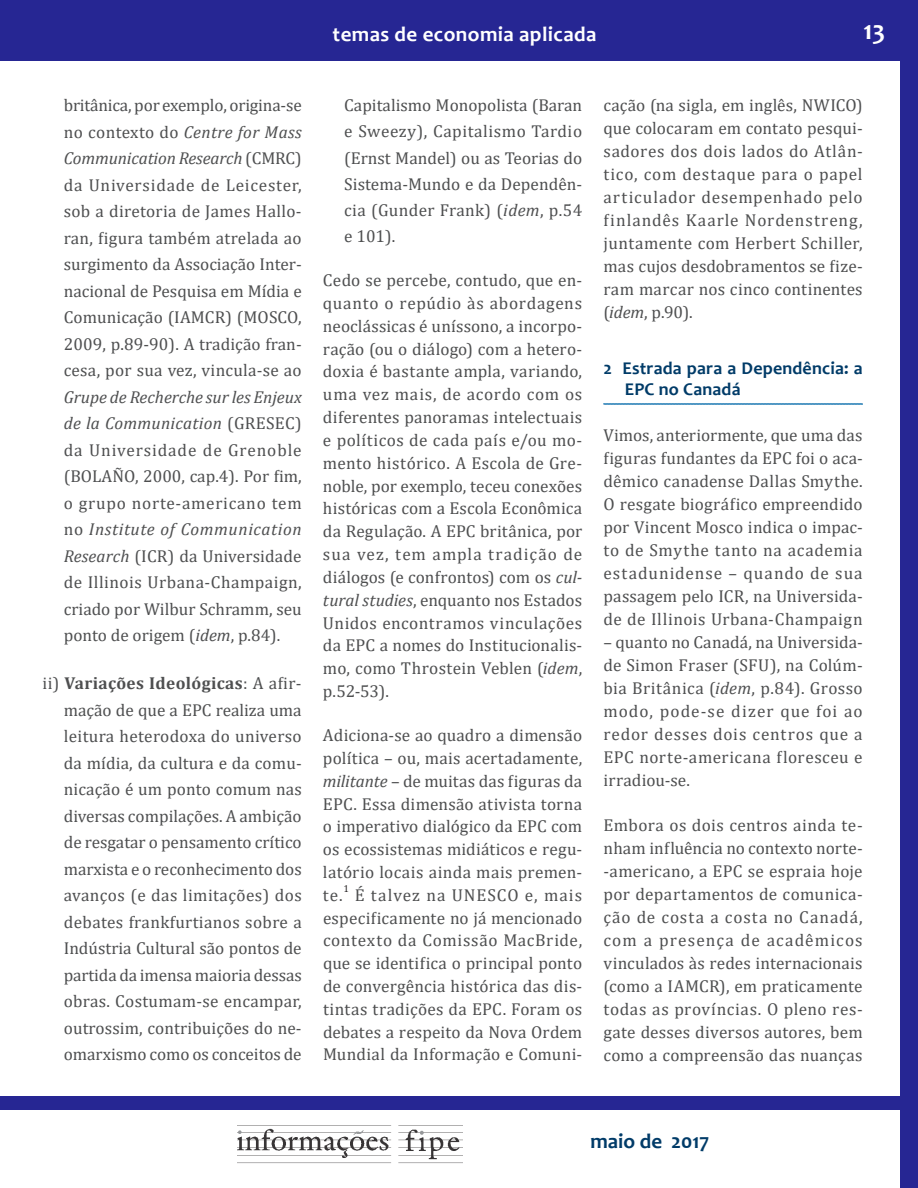
<style>
.page{position:relative;width:918px;height:1188px;background:#fff}
.page>*{position:absolute;margin:0;border:0;box-sizing:border-box;transform-origin:0 0}
.t1{font:700 27px "Candara";color:#fff}
.t2{font:700 21px "Candara";letter-spacing:.02em;color:#fff}
.t3{font:700 21px "Candara";color:#003b68}
.t4{font:700 18px/21.5px "Candara";letter-spacing:.01em;color:#003b68}
.t5{font:17.25px/26.5px "Cambria";letter-spacing:.005em;color:#4e4f50;text-align:justify}
.t6{font:10.05px "Cambria";color:#231f20}
.s1{font-style:italic}
.s2{font-weight:700}
</style>
<div class="page">
<div style="left:900px;top:0;width:18px;height:1188px;background:#262693"></div>
<div style="left:0;top:0;width:918px;height:61px;background:#262693"></div>
<img style="left:238px;top:1128px;width:225px;height:36px">
<div style="left:0;top:1097px;width:918px;height:13px;background:#262693"></div>
<svg style="left:603px;top:403px;width:260px;height:2px"></svg>
<p class="t2" style="left:333px;top:21px;width:265px">temas de economia aplicada</p>
<h1 class="t1" style="left:863px;top:13px;width:23px">13</h1>
<p class="t5" style="left:64px;top:92px;width:240px">britânica, por exemplo, origina-se no contexto do <span class="s1">Centre for Mass Communication Research</span> (CMRC) da Universidade de Leicester, sob a diretoria de James Hallo&shy;ran, figura também atrelada ao surgimento da Associação Inter&shy;nacional de Pesquisa em Mídia e Comunicação (IAMCR) (MOSCO, 2009, p.89-90). A tradição fran&shy;cesa, por sua vez, vincula-se ao</p>
<p class="t5" style="left:64px;top:384px;width:240px"><span class="s1">Grupe de Recherche sur les Enjeux de la Communication</span> (GRESEC) da Universidade de Grenoble (BOLAÑO, 2000, cap.4). Por fim, o grupo norte-americano tem no <span class="s1">Institute of Communication Research</span> (ICR) da Universidade de Illinois Urbana-Champaign, criado por Wilbur Schramm, seu ponto de origem (<span class="s1">idem</span>, p.84).</p>
<p class="t5" style="left:64px;top:670px;width:240px;text-indent:-21px">ii) <span class="s2">Variações Ideológicas</span>: A afir&shy;mação de que a EPC realiza uma leitura heterodoxa do universo da mídia, da cultura e da comu&shy;nicação é um ponto comum nas diversas compilações. A ambição de resgatar o pensamento crítico marxista e o reconhecimento dos avanços (e das limitações) dos debates frankfurtianos sobre a Indústria Cultural são pontos de partida da imensa maioria dessas obras. Costumam-se encampar, outrossim, contribuições do ne&shy;omarxismo como os conceitos de</p>
<p class="t5" style="left:344px;top:92px;width:240px">Capitalismo Monopolista (Baran e Sweezy), Capitalismo Tardio (Ernst Mandel) ou as Teorias do Sistema-Mundo e da Dependên&shy;cia (Gunder Frank) (<span class="s1">idem</span>, p.54 e 101).</p>
<p class="t5" style="left:323px;top:269px;width:261px;line-height:22.8px">Cedo se percebe, contudo, que en&shy;quanto o repúdio às abordagens neoclássicas é uníssono, a incorpo&shy;ração (ou o diálogo) com a hetero&shy;doxia é bastante ampla, variando, uma vez mais, de acordo com os diferentes panoramas intelectuais e políticos de cada país e/ou mo&shy;mento histórico. A Escola de Gre&shy;noble, por exemplo, teceu conexões históricas com a Escola Econômica da Regulação. A EPC britânica, por sua vez, tem ampla tradição de diálogos (e confrontos) com os <span class="s1">cul&shy;tural studies</span>, enquanto nos Estados Unidos encontramos vinculações da EPC a nomes do Institucionalis&shy;mo, como Throstein Veblen (<span class="s1">idem</span>, p.52-53).</p>
<p class="t5" style="left:323px;top:724px;width:261px;line-height:22.8px">Adiciona-se ao quadro a dimensão política – ou, mais acertadamente, <span class="s1">militante</span> – de muitas das figuras da EPC. Essa dimensão ativista torna o imperativo dialógico da EPC com os ecossistemas midiáticos e regu&shy;latório locais ainda mais premen&shy;te.</p>
<p class="t6" style="left:343px;top:883px;width:7px">1</p>
<p class="t5" style="left:323px;top:883px;width:261px;line-height:22.8px;text-indent:32px">É talvez na UNESCO e, mais especificamente no já mencionado contexto da Comissão MacBride, que se identifica o principal ponto de convergência histórica das dis&shy;tintas tradições da EPC. Foram os debates a respeito da Nova Ordem Mundial da Informação e Comuni-</p>
<p class="t5" style="left:603px;top:94px;width:261px;line-height:23px">cação (na sigla, em inglês, NWICO) que colocaram em contato pesqui&shy;sadores dos dois lados do Atlân&shy;tico, com destaque para o papel articulador desempenhado pelo finlandês Kaarle Nordenstreng, juntamente com Herbert Schiller, mas cujos desdobramentos se fize&shy;ram marcar nos cinco continentes (<span class="s1">idem</span>, p.90).</p>
<p class="t4" style="left:625px;top:357px;width:239px;text-indent:-21px">2 Estrada para a Dependência: a<br>EPC no Canadá</p>
<p class="t5" style="left:603px;top:424px;width:261px;line-height:23px">Vimos, anteriormente, que uma das figuras fundantes da EPC foi o aca&shy;dêmico canadense Dallas Smythe.<br>O resgate biográfico empreendido por Vincent Mosco indica o impac&shy;to de Smythe tanto na academia estadunidense – quando de sua passagem pelo ICR, na Universida&shy;de de Illinois Urbana-Champaign</p>
<p class="t5" style="left:603px;top:631px;width:261px;line-height:23px">– quanto no Canadá, na Universida&shy;de Simon Fraser (SFU), na Colúm&shy;bia Britânica (<span class="s1">idem</span>, p.84). Grosso modo, pode-se dizer que foi ao redor desses dois centros que a EPC norte-americana floresceu e irradiou-se.</p>
<p class="t5" style="left:603px;top:813px;width:261px;line-height:23px">Embora os dois centros ainda te&shy;nham influência no contexto norte--americano, a EPC se espraia hoje por departamentos de comunica&shy;ção de costa a costa no Canadá, com a presença de acadêmicos vinculados às redes internacionais (como a IAMCR), em praticamente todas as províncias. O pleno res&shy;gate desses diversos autores, bem como a compreensão das nuanças</p>
<p class="t3" style="left:591px;top:1128px;width:120px">maio de 2017</p>
</div>
